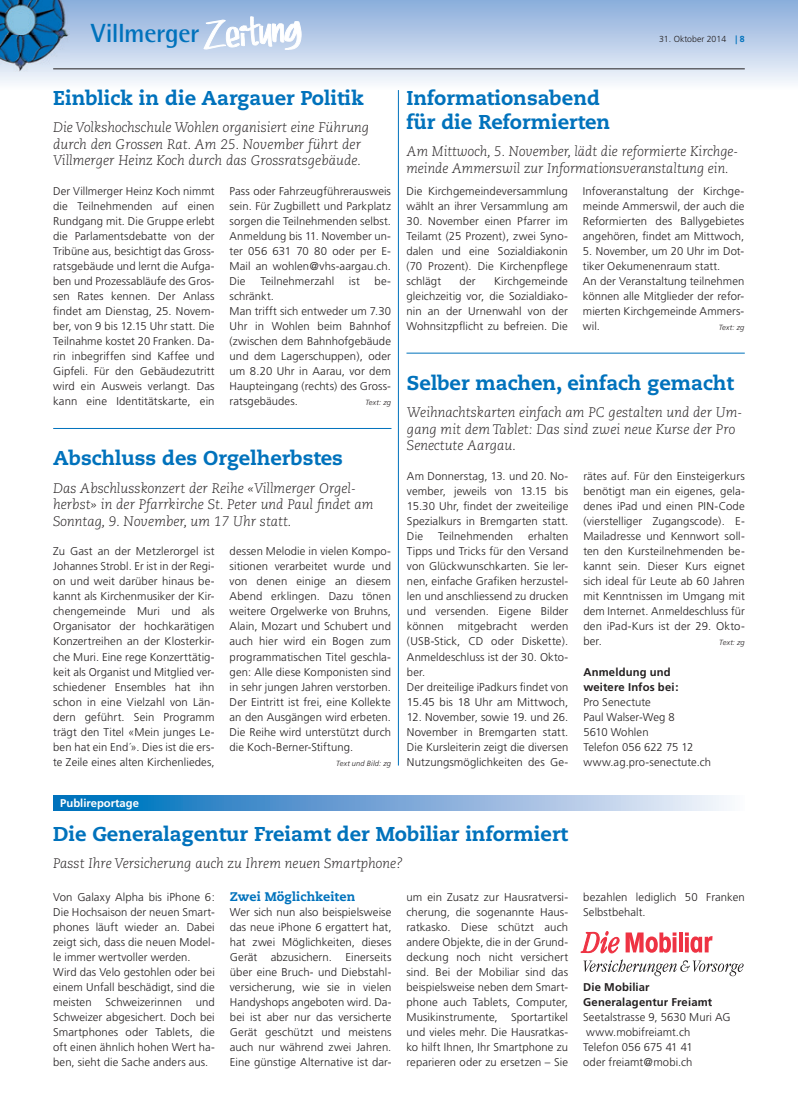
<style>
.page{position:relative;width:798px;height:1117px;background:#fff}
.page>*{position:absolute;margin:0;border:0;box-sizing:border-box;transform-origin:0 0}
.t1{font:700 26.25px "Rotis Semi Sans";letter-spacing:-.02em;color:#0072bc}
.t2{font:800 20px/24px "Caecilia";color:#0072bc}
.t3{font:italic 300 13.75px/16.5px "Caecilia";color:#231f20}
.t4{font:800 12.5px "Caecilia";letter-spacing:.01em;color:#0072bc}
.t5{font:300 11.25px/15px "Frutiger";letter-spacing:.01em;color:#231f20;text-align:justify}
.t6{font:700 11.25px/15px "Frutiger";letter-spacing:.015em;color:#231f20}
.t7{font:700 11.25px "Frutiger";color:#fff}
.t8{font:9.62px "Univers LT Std";color:#231f20}
.t9{font:300 8.75px "Frutiger";color:#231f20}
.t10{font:italic 300 7.5px "Frutiger";letter-spacing:.02em;color:#231f20}
.s1{font-family:"Myriad";font-weight:700;color:#0072bc}
.s2{font-weight:700;color:#0072bc}
.s3{font-weight:700}
</style>
<div class="page">
<svg style="left:0;top:0;width:797px;height:83px"></svg>
<svg style="left:204px;top:12px;width:97px;height:45px"></svg>
<img style="left:0;top:0;width:69px;height:71px">
<hr style="left:53px;top:69px;width:691px;height:1px;background:#231f20">
<svg style="left:53px;top:795px;width:674px;height:15px"></svg>
<svg style="left:580px;top:931px;width:164px;height:46px"></svg>
<hr style="left:53px;top:428px;width:338px;height:1px;background:#0072bc">
<hr style="left:398px;top:90px;width:1px;height:675px;background:#0072bc">
<hr style="left:406px;top:353px;width:338px;height:1px;background:#0072bc">
<h1 class="t1" style="left:91px;top:17px;width:110px">Villmerger</h1>
<p class="t9" style="left:658px;top:34px;width:87px">31. Oktober 2014 <span class="s1">|</span> <span class="s2">8</span></p>
<h2 class="t2" style="left:53px;top:86px;width:312px">Einblick in die Aargauer Politik</h2>
<p class="t3" style="left:53px;top:119px;width:317px">Die Volkshochschule Wohlen organisiert eine Führung durch den Grossen Rat. Am 25. November führt der<br>Villmerger Heinz Koch durch das Grossratsgebäude.</p>
<p class="t5" style="left:53px;top:184px;width:163px">Der Villmerger Heinz Koch nimmt die Teilnehmenden auf einen Rundgang mit. Die Gruppe erlebt die Parlamentsdebatte von der Tribüne aus, besichtigt das Gross&shy;ratsgebäude und lernt die Aufga&shy;ben und Prozessabläufe des Gros&shy;sen Rates kennen. Der Anlass findet am Dienstag, 25. Novem&shy;ber, von 9 bis 12.15 Uhr statt. Die Teilnahme kostet 20 Franken. Da&shy;rin inbegriffen sind Kaffee und Gipfeli. Für den Gebäudezutritt wird ein Ausweis verlangt. Das kann eine Identitätskarte, ein</p>
<p class="t5" style="left:229px;top:184px;width:163px">Pass oder Fahrzeugführerausweis sein. Für Zugbillett und Parkplatz sorgen die Teilnehmenden selbst.<br>Anmeldung bis 11. November un&shy;ter 056 631 70 80 oder per E-Mail an wohlen@vhs-aargau.ch.<br>Die</p>
<p class="t5" style="left:260px;top:274px;width:75px">Teilnehmerzahl</p>
<p class="t5" style="left:349px;top:274px;width:12px">ist</p>
<p class="t5" style="left:374px;top:274px;width:18px">be-</p>
<p class="t5" style="left:229px;top:289px;width:163px;text-align:left">schränkt.<br>Man trifft sich entweder um 7.30<br>Uhr in Wohlen beim Bahnhof (zwischen dem Bahnhofgebäude und dem Lagerschuppen), oder um 8.20 Uhr in Aarau, vor dem<br>Haupteingang (rechts) des Gross&shy;ratsgebäudes.</p>
<p class="t10" style="left:365px;top:398px;width:27px">Text: zg</p>
<h2 class="t2" style="left:53px;top:446px;width:291px">Abschluss des Orgelherbstes</h2>
<p class="t3" style="left:53px;top:479px;width:322px">Das Abschlusskonzert der Reihe «Villmerger Orgel&shy;herbst» in der Pfarrkirche St. Peter und Paul findet am<br>Sonntag, 9. November, um 17 Uhr statt.</p>
<p class="t5" style="left:53px;top:544px;width:163px">Zu Gast an der Metzlerorgel ist Johannes Strobl. Er ist in der Regi&shy;on und weit darüber hinaus be&shy;kannt als Kirchenmusiker der Kir&shy;chengemeinde Muri und als Organisator der hochkarätigen Konzertreihen an der Klosterkir&shy;che Muri. Eine rege Konzerttätig&shy;keit als Organist und Mitglied ver&shy;schiedener Ensembles hat ihn schon in eine Vielzahl von Län&shy;dern geführt. Sein Programm trägt den Titel «Mein junges Le&shy;ben hat ein End´». Dies ist die ers&shy;te Zeile eines alten Kirchenliedes,</p>
<p class="t5" style="left:229px;top:544px;width:163px">dessen Melodie in vielen Kompo&shy;sitionen verarbeitet wurde und von denen einige an diesem Abend erklingen. Dazu tönen weitere Orgelwerke von Bruhns, Alain, Mozart und Schubert und auch hier wird ein Bogen zum programmatischen Titel geschla&shy;gen: Alle diese Komponisten sind in sehr jungen Jahren verstorben.<br>Der Eintritt ist frei, eine Kollekte an den Ausgängen wird erbeten.<br>Die Reihe wird unterstützt durch die Koch-Berner-Stiftung.</p>
<p class="t10" style="left:336px;top:758px;width:56px">Text und Bild: zg</p>
<p class="t7" style="left:60px;top:796px;width:80px">Publireportage</p>
<h2 class="t2" style="left:406px;top:86px;width:205px">Informationsabend für die Reformierten</h2>
<p class="t3" style="left:406px;top:143px;width:333px">Am Mittwoch, 5. November, lädt die reformierte Kirchge&shy;meinde Ammerswil zur Informationsveranstaltung ein.</p>
<p class="t5" style="left:406px;top:184px;width:163px">Die Kirchgemeindeversammlung wählt an ihrer Versammlung am</p>
<p class="t5" style="left:406px;top:214px;width:163px">30. November einen Pfarrer im Teilamt (25 Prozent), zwei Syno&shy;dalen und eine Sozialdiakonin (70 Prozent). Die Kirchenpflege schlägt</p>
<p class="t5" style="left:582px;top:184px;width:163px">Infoveranstaltung der Kirchge&shy;meinde Ammerswil, der auch die Reformierten des Ballygebietes angehören, findet am Mittwoch,</p>
<p class="t5" style="left:582px;top:244px;width:163px;text-align:left">5. November, um 20 Uhr im Dot&shy;tiker Oekumenenraum statt.<br>An der Veranstaltung teilnehmen können alle Mitglieder der refor&shy;mierten Kirchgemeinde Ammers&shy;wil.</p>
<p class="t5" style="left:406px;top:274px;width:163px;text-indent:88px">Kirchgemeinde gleichzeitig vor, die Sozialdiako&shy;nin an der Urnenwahl von der Wohnsitzpflicht zu befreien. Die</p>
<p class="t5" style="left:459px;top:274px;width:18px">der</p>
<p class="t10" style="left:718px;top:323px;width:27px">Text: zg</p>
<h2 class="t2" style="left:407px;top:371px;width:328px">Selber machen, einfach gemacht</h2>
<p class="t3" style="left:407px;top:404px;width:337px">Weihnachtskarten einfach am PC gestalten und der Um&shy;gang mit dem Tablet: Das sind zwei neue Kurse der Pro<br>Senectute Aargau.</p>
<p class="t5" style="left:407px;top:469px;width:163px">Am Donnerstag, 13. und 20. No&shy;vember, jeweils von 13.15 bis 15.30 Uhr, findet der zweiteilige Spezialkurs in Bremgarten statt.<br>Die</p>
<p class="t5" style="left:583px;top:469px;width:163px">rätes auf. Für den Einsteigerkurs benötigt man ein eigenes, gela&shy;denes iPad und einen PIN-Code (vierstelliger Zugangscode). E-Mailadresse und Kennwort soll&shy;ten den Kursteilnehmenden be&shy;kannt sein. Dieser Kurs eignet sich ideal für Leute ab 60 Jahren mit Kenntnissen im Umgang mit dem Internet. Anmeldeschluss für den iPad-Kurs ist der 29. Okto&shy;ber.</p>
<p class="t5" style="left:407px;top:529px;width:163px;text-indent:121px">erhalten Tipps und Tricks für den Versand von Glückwunschkarten. Sie ler&shy;nen, einfache Grafiken herzustel&shy;len und anschliessend zu drucken und versenden. Eigene Bilder können</p>
<p class="t5" style="left:438px;top:529px;width:76px">Teilnehmenden</p>
<p class="t5" style="left:407px;top:619px;width:163px;text-align:left;text-indent:124px">werden (USB-Stick, CD oder Diskette).<br>Anmeldeschluss ist der 30. Okto&shy;ber.<br>Der dreiteilige iPadkurs findet von<br>15.45 bis 18 Uhr am Mittwoch,</p>
<p class="t5" style="left:407px;top:709px;width:163px">12. November, sowie 19. und 26.<br>November in Bremgarten statt.<br>Die Kursleiterin zeigt die diversen Nutzungsmöglichkeiten des Ge-</p>
<p class="t5" style="left:457px;top:619px;width:61px">mitgebracht</p>
<p class="t10" style="left:718px;top:638px;width:27px">Text: zg</p>
<p class="t6" style="left:583px;top:664px;width:97px">Anmeldung und weitere Infos bei:</p>
<p class="t5" style="left:583px;top:694px;width:129px;text-align:left">Pro Senectute<br>Paul Walser-Weg 8<br>5610 Wohlen<br>Telefon 056 622 75 12 www.ag.pro-senectute.ch</p>
<h2 class="t2" style="left:53px;top:821px;width:516px">Die Generalagentur Freiamt der Mobiliar informiert</h2>
<p class="t3" style="left:53px;top:854px;width:351px">Passt Ihre Versicherung auch zu Ihrem neuen Smartphone?</p>
<p class="t5" style="left:53px;top:889px;width:163px;text-align:left">Von Galaxy Alpha bis iPhone 6:<br>Die Hochsaison der neuen Smart&shy;phones läuft wieder an. Dabei zeigt sich, dass die neuen Model&shy;le immer wertvoller werden.<br>Wird das Velo gestohlen oder bei einem Unfall beschädigt, sind die meisten Schweizerinnen und<br>Schweizer abgesichert. Doch bei<br>Smartphones oder Tablets, die oft einen ähnlich hohen Wert ha&shy;ben, sieht die Sache anders aus.</p>
<p class="t4" style="left:230px;top:888px;width:127px">Zwei Möglichkeiten</p>
<p class="t8" style="left:582px;top:888px;width:219px"><span class="s3">Prämienreduktion:</span> Die Kunden der Generalagen</p>
<p class="t5" style="left:406px;top:889px;width:163px">um ein Zusatz zur Hausratversi&shy;cherung, die sogenannte Haus&shy;ratkasko. Diese schützt auch andere Objekte, die in der Grund&shy;deckung noch nicht versichert sind. Bei der Mobiliar sind das beispielsweise neben dem Smart&shy;phone auch Tablets, Computer, Musikinstrumente, Sportartikel und vieles mehr. Die Hausratkas&shy;ko hilft Ihnen, Ihr Smartphone zu reparieren oder zu ersetzen – Sie</p>
<p class="t5" style="left:583px;top:889px;width:163px">bezahlen lediglich 50 Franken<br>Selbstbehalt.</p>
<p class="t5" style="left:230px;top:904px;width:163px">Wer sich nun also beispielsweise das neue iPhone 6 ergattert hat, hat zwei Möglichkeiten, dieses Gerät abzusichern. Einerseits über eine Bruch- und Diebstahl&shy;versicherung, wie sie in vielen Handyshops angeboten wird. Da&shy;bei ist aber nur das versicherte Gerät geschützt und meistens auch nur während zwei Jahren.<br>Eine günstige Alternative ist dar-</p>
<p class="t6" style="left:583px;top:979px;width:131px">Die Mobiliar<br>Generalagentur Freiamt</p>
<p class="t5" style="left:583px;top:1009px;width:149px;text-align:left">Seetalstrasse 9, 5630 Muri AG www.mobifreiamt.ch<br>Telefon 056 675 41 41<br>oder freiamt@mobi.ch</p>
</div>
